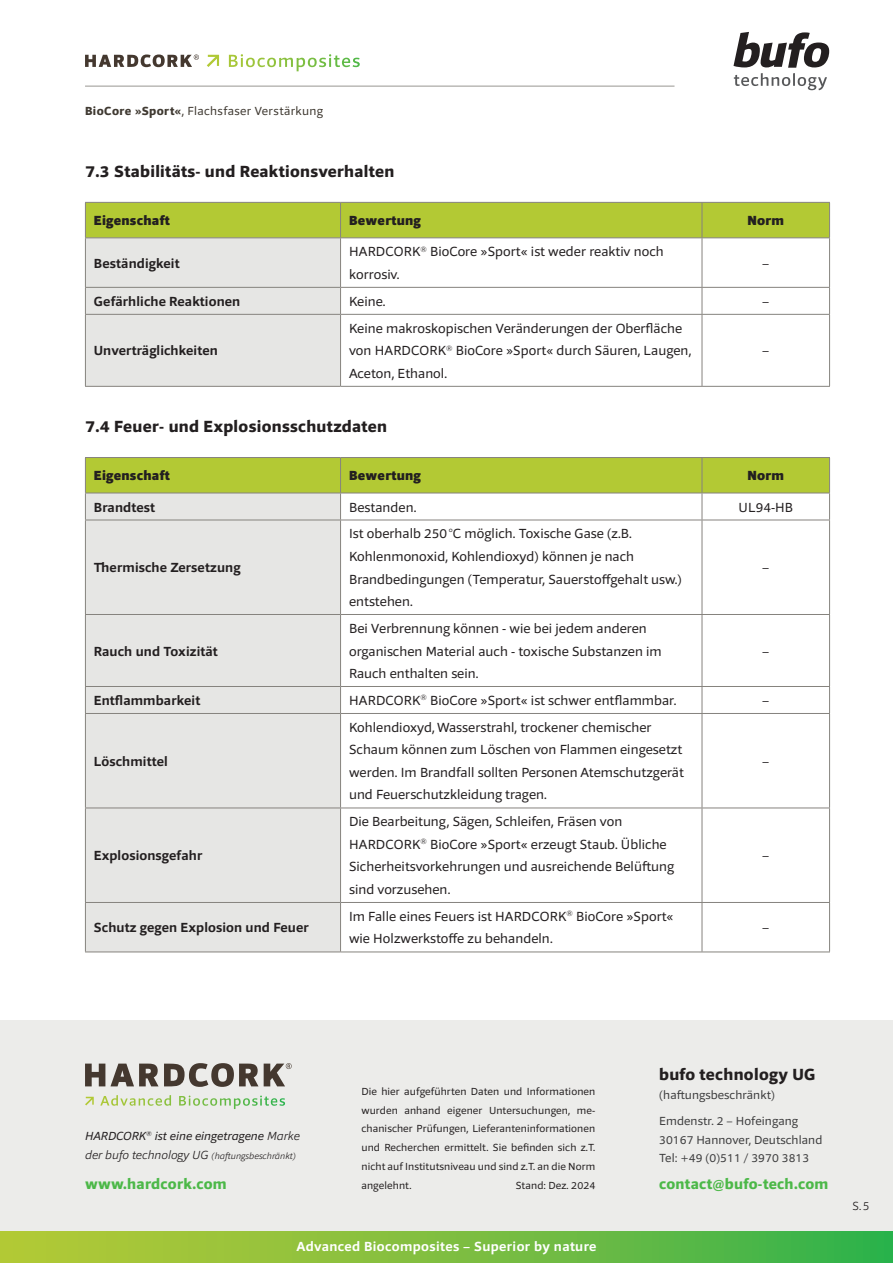
<style>
.page{position:relative;width:893px;height:1263px;background:#fff}
.page>*{position:absolute;margin:0;border:0;box-sizing:border-box;transform-origin:0 0}
.t1{font:800 16.5px "Foro Sans";letter-spacing:.02em;color:#231f20}
.t2{font:800 15px "Foro Sans";letter-spacing:.02em;color:#4cb848}
.t3{font:13.5px/22.5px "Foro Sans";letter-spacing:.005em;color:#231f20}
.t4{font:700 13.5px "Foro Sans";letter-spacing:.01em;color:#231f20}
.t5{font:900 13.5px "Foro Sans";letter-spacing:.02em;color:#231f20}
.t6{font:700 13.5px "Foro Sans";letter-spacing:.03em;color:#fff}
.t7{font:12px/26.2px "Foro Sans";letter-spacing:.01em;color:#3e3e3f}
.t8{font:12px "Foro Sans";letter-spacing:.03em;color:#3f3931}
.t9{font:italic 12px "Foro Sans";letter-spacing:.005em;color:#231f20}
.t10{font:300 12px "Foro Sans";color:#231f20}
.t11{font:10.5px/18.8px "Foro Sans";letter-spacing:.01em;color:#231f20;text-align:justify}
.t12{font:italic 300 9px "Foro Sans";letter-spacing:.005em;color:#231f20}
.s1{font-weight:800}
.s2{font-weight:300}
.s3{font-size:12px}
</style>
<div class="page">
<div style="left:0;top:1020px;width:893px;height:222px;background:#ececea"></div>
<div style="left:0;top:1231px;width:893px;height:32px;background:linear-gradient(to right,#bdca35,#36b24c)"></div>
<svg style="left:733px;top:32px;width:96px;height:58px"></svg>
<hr style="left:85px;top:86px;width:589px;height:1px;background:#989692">
<div style="left:86px;top:521px;width:254px;height:430px;background:#e6e6e4"></div>
<hr style="left:702px;top:520px;width:1px;height:94px;background:#86837e">
<hr style="left:829px;top:520px;width:1px;height:94px;background:#86837e">
<hr style="left:341px;top:614px;width:361px;height:1px;background:#86837e">
<hr style="left:702px;top:614px;width:128px;height:1px;background:#86837e">
<hr style="left:702px;top:615px;width:1px;height:71px;background:#86837e">
<hr style="left:829px;top:615px;width:1px;height:71px;background:#86837e">
<hr style="left:341px;top:686px;width:361px;height:1px;background:#86837e">
<hr style="left:702px;top:686px;width:128px;height:1px;background:#86837e">
<svg style="left:702px;top:687px;width:1px;height:26px"></svg>
<svg style="left:829px;top:687px;width:1px;height:26px"></svg>
<hr style="left:341px;top:713px;width:361px;height:1px;background:#86837e">
<hr style="left:702px;top:713px;width:128px;height:1px;background:#86837e">
<hr style="left:702px;top:714px;width:1px;height:93px;background:#86837e">
<hr style="left:829px;top:714px;width:1px;height:93px;background:#86837e">
<hr style="left:341px;top:807px;width:361px;height:1px;background:#86837e">
<hr style="left:702px;top:807px;width:128px;height:1px;background:#86837e">
<hr style="left:702px;top:808px;width:1px;height:94px;background:#86837e">
<hr style="left:829px;top:808px;width:1px;height:94px;background:#86837e">
<hr style="left:341px;top:902px;width:361px;height:1px;background:#86837e">
<hr style="left:702px;top:902px;width:128px;height:1px;background:#86837e">
<hr style="left:702px;top:903px;width:1px;height:48px;background:#86837e">
<hr style="left:829px;top:903px;width:1px;height:48px;background:#86837e">
<hr style="left:341px;top:951px;width:361px;height:1px;background:#86837e">
<hr style="left:702px;top:951px;width:128px;height:1px;background:#86837e">
<hr style="left:85px;top:520px;width:256px;height:1px;background:#86837e">
<hr style="left:85px;top:520px;width:1px;height:94px;background:#86837e">
<hr style="left:340px;top:520px;width:1px;height:94px;background:#86837e">
<hr style="left:85px;top:614px;width:256px;height:1px;background:#86837e">
<hr style="left:85px;top:615px;width:1px;height:71px;background:#86837e">
<hr style="left:340px;top:615px;width:1px;height:71px;background:#86837e">
<hr style="left:85px;top:686px;width:256px;height:1px;background:#86837e">
<svg style="left:85px;top:687px;width:1px;height:26px"></svg>
<svg style="left:340px;top:687px;width:1px;height:26px"></svg>
<hr style="left:85px;top:713px;width:256px;height:1px;background:#86837e">
<hr style="left:85px;top:714px;width:1px;height:93px;background:#86837e">
<hr style="left:340px;top:714px;width:1px;height:93px;background:#86837e">
<hr style="left:85px;top:807px;width:256px;height:1px;background:#86837e">
<hr style="left:85px;top:808px;width:1px;height:94px;background:#86837e">
<hr style="left:340px;top:808px;width:1px;height:94px;background:#86837e">
<svg style="left:85px;top:457px;width:745px;height:63px"></svg>
<hr style="left:341px;top:520px;width:361px;height:1px;background:#86837e">
<hr style="left:702px;top:520px;width:128px;height:1px;background:#86837e">
<hr style="left:85px;top:902px;width:256px;height:1px;background:#86837e">
<hr style="left:85px;top:903px;width:1px;height:48px;background:#86837e">
<hr style="left:340px;top:903px;width:1px;height:48px;background:#86837e">
<hr style="left:85px;top:951px;width:256px;height:1px;background:#86837e">
<hr style="left:341px;top:386px;width:361px;height:1px;background:#86837e">
<hr style="left:702px;top:386px;width:128px;height:1px;background:#86837e">
<svg style="left:85px;top:202px;width:745px;height:184px"></svg>
<hr style="left:341px;top:237px;width:361px;height:1px;background:#86837e">
<hr style="left:340px;top:238px;width:1px;height:49px;background:#86837e">
<hr style="left:702px;top:237px;width:128px;height:1px;background:#86837e">
<hr style="left:829px;top:238px;width:1px;height:49px;background:#86837e">
<hr style="left:341px;top:287px;width:361px;height:1px;background:#86837e">
<hr style="left:702px;top:287px;width:128px;height:1px;background:#86837e">
<hr style="left:85px;top:314px;width:256px;height:1px;background:#86837e">
<hr style="left:85px;top:315px;width:1px;height:71px;background:#86837e">
<hr style="left:340px;top:315px;width:1px;height:71px;background:#86837e">
<hr style="left:85px;top:386px;width:256px;height:1px;background:#86837e">
<svg style="left:207px;top:54px;width:143px;height:17px"></svg>
<svg style="left:85px;top:55px;width:114px;height:12px"></svg>
<svg style="left:85px;top:1095px;width:200px;height:11px"></svg>
<svg style="left:85px;top:1063px;width:207px;height:24px"></svg>
<p class="t8" style="left:85px;top:104px;width:239px"><span class="s1">BioCore »Sport«</span>, Flachsfaser Verstärkung</p>
<p class="t1" style="left:85px;top:161px;width:311px">7.3 Stabilitäts- und Reaktionsverhalten</p>
<p class="t5" style="left:94px;top:212px;width:77px">Eigenschaft</p>
<p class="t5" style="left:349px;top:212px;width:73px">Bewertung</p>
<p class="t5" style="left:747px;top:212px;width:38px">Norm</p>
<p class="t4" style="left:94px;top:254px;width:87px">Beständigkeit</p>
<p class="t3" style="left:349px;top:240px;width:316px">HARDCORK<sup>®</sup> BioCore »Sport« ist weder reaktiv noch korrosiv.</p>
<p class="t3" style="left:762px;top:252px;width:9px">–</p>
<p class="t4" style="left:94px;top:292px;width:148px">Gefärhliche Reaktionen</p>
<p class="t3" style="left:349px;top:290px;width:38px">Keine.</p>
<p class="t3" style="left:762px;top:290px;width:9px">–</p>
<p class="t4" style="left:94px;top:342px;width:125px">Unverträglichkeiten</p>
<p class="t3" style="left:349px;top:317px;width:344px">Keine makroskopischen Veränderungen der Oberfläche von HARDCORK<sup>®</sup> BioCore »Sport« durch Säuren, Laugen,<br>Aceton, Ethanol.</p>
<p class="t3" style="left:762px;top:339px;width:9px">–</p>
<p class="t1" style="left:85px;top:416px;width:303px">7.4 Feuer- und Explosionsschutzdaten</p>
<p class="t5" style="left:94px;top:467px;width:77px">Eigenschaft</p>
<p class="t5" style="left:349px;top:467px;width:73px">Bewertung</p>
<p class="t5" style="left:747px;top:467px;width:38px">Norm</p>
<p class="t4" style="left:94px;top:498px;width:63px">Brandtest</p>
<p class="t3" style="left:349px;top:495px;width:69px">Bestanden.</p>
<p class="t3" style="left:738px;top:495px;width:56px">UL94-HB</p>
<p class="t4" style="left:94px;top:559px;width:148px">Thermische Zersetzung</p>
<p class="t4" style="left:94px;top:642px;width:125px">Rauch und Toxizität</p>
<p class="t3" style="left:349px;top:522px;width:334px">Ist oberhalb 250°C möglich. Toxische Gase (z.B.<br>Kohlenmonoxid, Kohlendioxyd) können je nach Brandbedingungen (Temperatur, Sauerstoffgehalt usw.) entstehen.</p>
<p class="t3" style="left:349px;top:617px;width:314px">Bei Verbrennung können - wie bei jedem anderen organischen Material auch - toxische Substanzen im<br>Rauch enthalten sein.</p>
<p class="t3" style="left:762px;top:556px;width:9px">–</p>
<p class="t3" style="left:762px;top:639px;width:9px">–</p>
<p class="t4" style="left:94px;top:692px;width:108px">Entflammbarkeit</p>
<p class="t3" style="left:349px;top:689px;width:329px">HARDCORK<sup>®</sup> BioCore »Sport« ist schwer entflammbar.</p>
<p class="t3" style="left:762px;top:689px;width:9px">–</p>
<p class="t4" style="left:94px;top:752px;width:75px">Löschmittel</p>
<p class="t4" style="left:94px;top:847px;width:110px">Explosionsgefahr</p>
<p class="t3" style="left:349px;top:716px;width:336px">Kohlendioxyd, Wasserstrahl, trockener chemischer Schaum können zum Löschen von Flammen eingesetzt werden. Im Brandfall sollten Personen Atemschutzgerät und Feuerschutzkleidung tragen.</p>
<p class="t3" style="left:349px;top:810px;width:326px">Die Bearbeitung, Sägen, Schleifen, Fräsen von HARDCORK<sup>®</sup> BioCore »Sport« erzeugt Staub. Übliche Sicherheitsvorkehrungen und ausreichende Belüftung sind vorzusehen.</p>
<p class="t4" style="left:94px;top:919px;width:216px">Schutz gegen Explosion und Feuer</p>
<p class="t3" style="left:349px;top:905px;width:326px">Im Falle eines Feuers ist HARDCORK<sup>®</sup> BioCore »Sport« wie Holzwerkstoffe zu behandeln.</p>
<p class="t3" style="left:762px;top:750px;width:9px">–</p>
<p class="t3" style="left:762px;top:844px;width:9px">–</p>
<p class="t3" style="left:762px;top:916px;width:9px">–</p>
<p class="t9" style="left:85px;top:1128px;width:216px">HARDCORK<sup>®</sup> ist eine eingetragene <span class="s2">Marke</span></p>
<p class="t12" style="left:85px;top:1150px;width:212px"><span class="s3">der bufo technology UG</span> (haftungsbeschränkt)</p>
<p class="t2" style="left:85px;top:1174px;width:143px">www.hardcork.com</p>
<p class="t11" style="left:361px;top:1082px;width:235px">Die hier aufgeführten Daten und Informationen wurden anhand eigener Untersuchungen, me&shy;chanischer Prüfungen, Lieferanteninformationen und Recherchen ermittelt. Sie befinden sich z.T. nicht auf Institutsniveau und sind z.T. an die Norm angelehnt.</p>
<p class="t11" style="left:516px;top:1175px;width:81px">Stand: Dez. 2024</p>
<p class="t6" style="left:296px;top:1238px;width:302px">Advanced Biocomposites – Superior by nature</p>
<p class="t1" style="left:659px;top:1063px;width:158px">bufo technology UG</p>
<p class="t7" style="left:659px;top:1081px;width:141px">(haftungsbeschränkt)<br>Emdenstr. 2 – Hofeingang</p>
<p class="t7" style="left:659px;top:1130px;width:165px;line-height:18.8px">30167 Hannover, Deutschland<br>Tel: +49 (0)511 / 3970 3813</p>
<p class="t2" style="left:659px;top:1174px;width:171px">contact@bufo-tech.com</p>
<p class="t10" style="left:852px;top:1198px;width:19px">S.5</p>
</div>
